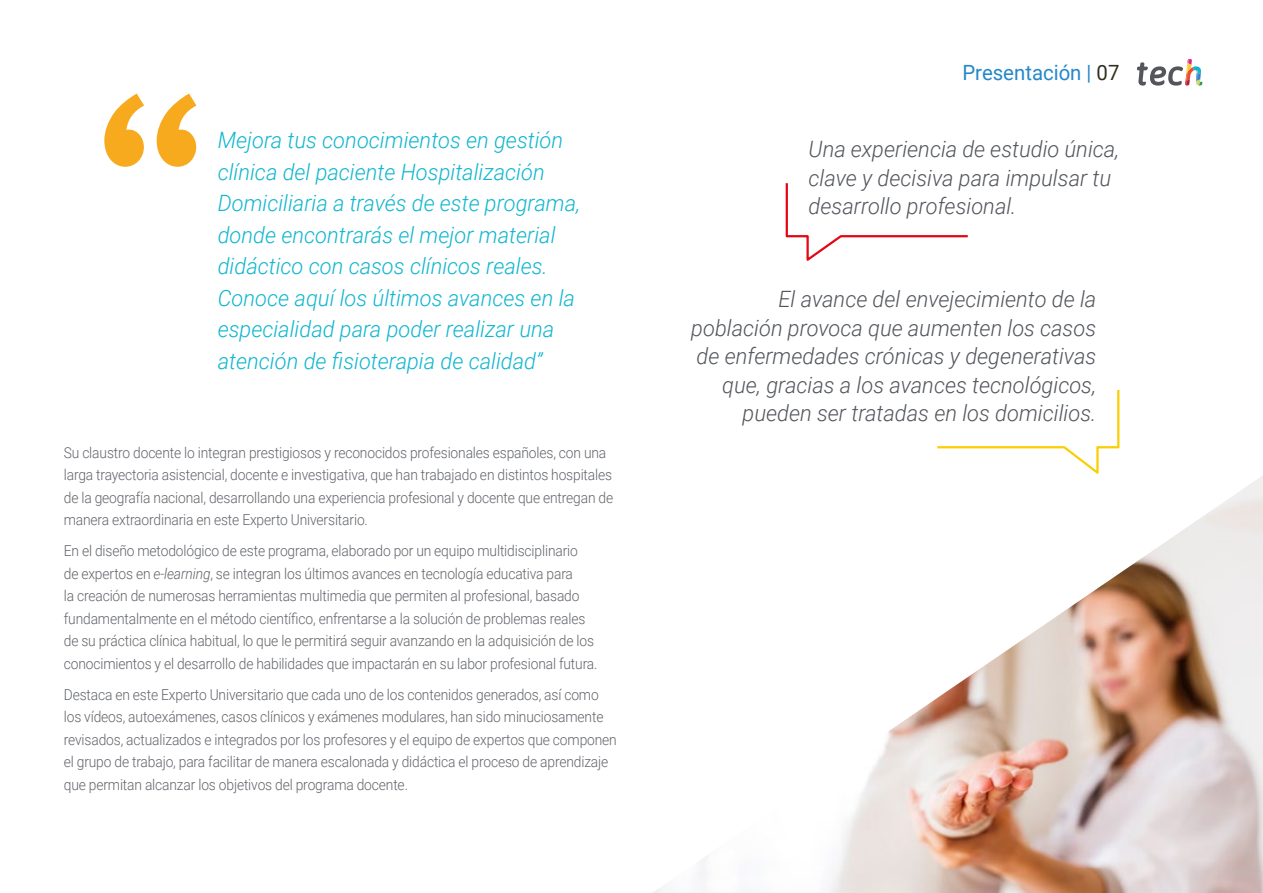
<style>
.page{position:relative;width:1263px;height:893px;background:#fff}
.page>*{position:absolute;margin:0;border:0;box-sizing:border-box;transform-origin:0 0}
.t1{font:italic 300 22.5px/31.5px "Roboto";color:#0fb6cf}
.t2{font:italic 300 22.5px/28.5px "Roboto";color:#52555b;text-align:right}
.t3{font:21px "Roboto";color:#2488c9}
.t4{font:300 15px/22.5px "Roboto";letter-spacing:-.01em;color:#61646a;scale:.92 1}
.s1{font-style:italic}
.s2{color:#312e20}
</style>
<div class="page">
<svg style="left:937px;top:390px;width:183px;height:84px"></svg>
<svg style="left:785px;top:183px;width:183px;height:78px"></svg>
<svg style="left:104px;top:94px;width:92px;height:73px"></svg>
<img style="left:653px;top:476px;width:610px;height:417px">
<svg style="left:1137px;top:59px;width:65px;height:27px"></svg>
<p class="t1" style="left:218px;top:123px;width:364px">Mejora tus conocimientos en gestión clínica del paciente Hospitalización Domiciliaria a través de este programa, donde encontrarás el mejor material didáctico con casos clínicos reales.<br>Conoce aquí los últimos avances en la especialidad para poder realizar una atención de fisioterapia de calidad”</p>
<p class="t4" style="left:64px;top:441px;width:599px">Su claustro docente lo integran prestigiosos y reconocidos profesionales españoles, con una larga trayectoria asistencial, docente e investigativa, que han trabajado en distintos hospitales de la geografía nacional, desarrollando una experiencia profesional y docente que entregan de manera extraordinaria en este Experto Universitario.</p>
<p class="t4" style="left:64px;top:539px;width:582px">En el diseño metodológico de este programa, elaborado por un equipo multidisciplinario<br>de expertos en <span class="s1">e-learning</span>, se integran los últimos avances en tecnología educativa para<br>la creación de numerosas herramientas multimedia que permiten al profesional, basado fundamentalmente en el método científico, enfrentarse a la solución de problemas reales de su práctica clínica habitual, lo que le permitirá seguir avanzando en la adquisición de los conocimientos y el desarrollo de habilidades que impactarán en su labor profesional futura.</p>
<p class="t4" style="left:64px;top:683px;width:603px">Destaca en este Experto Universitario que cada uno de los contenidos generados, así como los vídeos, autoexámenes, casos clínicos y exámenes modulares, han sido minuciosamente revisados, actualizados e integrados por los profesores y el equipo de expertos que componen el grupo de trabajo, para facilitar de manera escalonada y didáctica el proceso de aprendizaje que permitan alcanzar los objetivos del programa docente.</p>
<h2 class="t3" style="left:962px;top:57px;width:159px">Presentación | <span class="s2">07</span></h2>
<h1 class="t2" style="left:809px;top:134px;width:312px;text-align:left">Una experiencia de estudio única, clave y decisiva para impulsar tu desarrollo profesional.</h1>
<h1 class="t2" style="left:691px;top:284px;width:407px">El avance del envejecimiento de la población provoca que aumenten los casos de enfermedades crónicas y degenerativas que, gracias a los avances tecnológicos, pueden ser tratadas en los domicilios.</h1>
</div>
